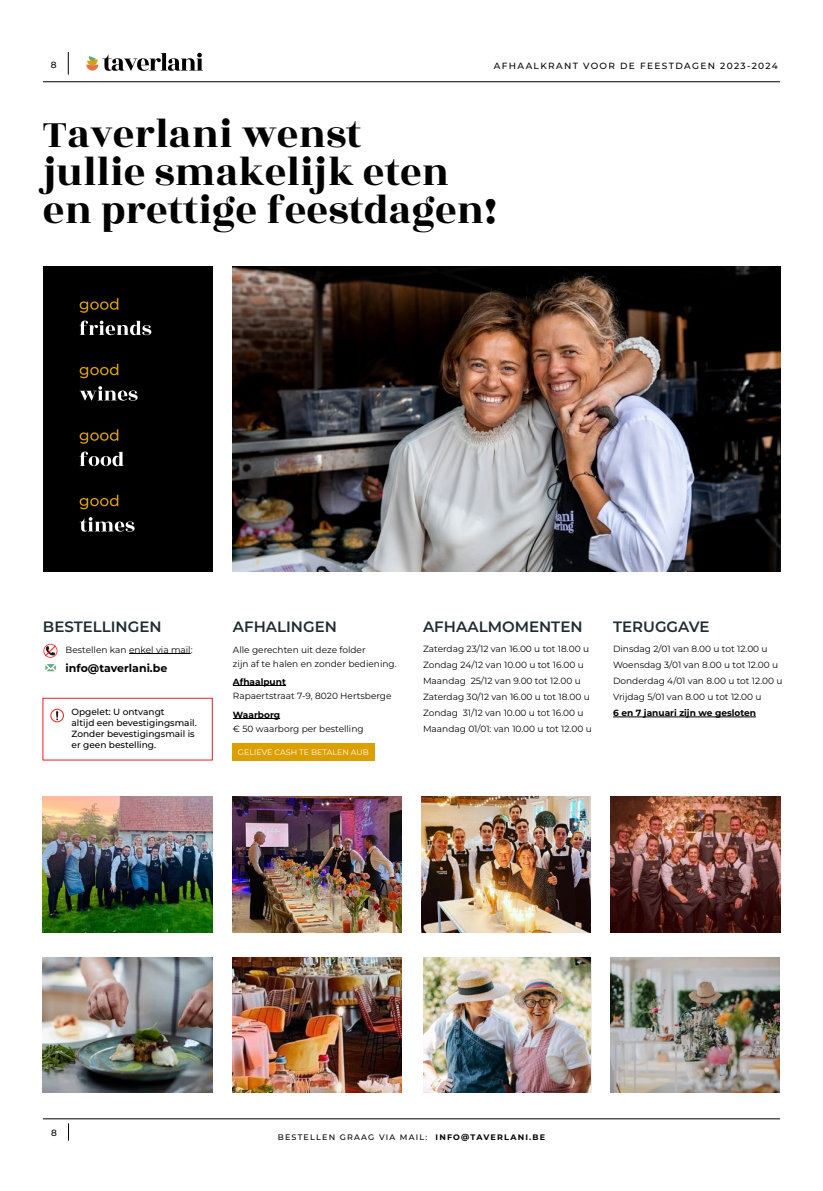
<style>
.page{position:relative;width:823px;height:1191px;background:#fff}
.page>*{position:absolute;margin:0;border:0;box-sizing:border-box;transform-origin:0 0}
.t1{font:42.3px/37.9px "Rozha One";color:#000}
.t2{font:600 15px "Montserrat";color:#1f2c31}
.t3{font:700 11px "Montserrat";color:#000}
.t4{font:9px/16.1px "Montserrat";color:#000}
.t5{font:500 9px/11px "Montserrat";color:#000}
.t6{font:700 9px "Montserrat";color:#000}
.t7{font:500 9px "Montserrat";letter-spacing:.15em;color:#000}
.t8{font:500 8px "Montserrat";letter-spacing:.15em;color:#000}
.t9{font:7.9px "Montserrat";color:#fff}
.s1{font-weight:700}
</style>
<div class="page">
<hr style="left:43px;top:1118px;width:736px;height:1px;background:#000">
<svg style="left:86px;top:53px;width:117px;height:18px"></svg>
<hr style="left:43px;top:82px;width:736px;height:1px;background:#000">
<svg style="left:68px;top:52px;width:1px;height:23px"></svg>
<div style="left:43px;top:266px;width:169px;height:305px;background:#000"></div>
<svg style="left:80px;top:517px;width:54px;height:14px"></svg>
<svg style="left:80px;top:495px;width:38px;height:14px"></svg>
<svg style="left:80px;top:451px;width:43px;height:15px"></svg>
<svg style="left:80px;top:429px;width:38px;height:15px"></svg>
<svg style="left:80px;top:386px;width:57px;height:15px"></svg>
<svg style="left:80px;top:364px;width:38px;height:14px"></svg>
<svg style="left:80px;top:320px;width:71px;height:15px"></svg>
<svg style="left:80px;top:298px;width:38px;height:15px"></svg>
<div style="left:232px;top:742px;width:142px;height:18px;background:#dc9f00"></div>
<img style="left:232px;top:266px;width:547px;height:305px">
<img style="left:43px;top:957px;width:169px;height:135px">
<img style="left:43px;top:797px;width:169px;height:135px">
<img style="left:233px;top:957px;width:168px;height:135px">
<img style="left:423px;top:957px;width:167px;height:135px">
<img style="left:610px;top:957px;width:168px;height:135px">
<img style="left:233px;top:797px;width:168px;height:135px">
<img style="left:421px;top:797px;width:169px;height:135px">
<img style="left:610px;top:797px;width:170px;height:135px">
<hr style="left:129px;top:653px;width:62px;height:1px;background:#000">
<hr style="left:233px;top:685px;width:53px;height:1px;background:#000">
<hr style="left:233px;top:718px;width:47px;height:1px;background:#000">
<hr style="left:612px;top:716px;width:143px;height:1px;background:#000">
<svg style="left:68px;top:1123px;width:1px;height:17px"></svg>
<div style="left:50px;top:709px;width:14px;height:13px;border:1px solid #ff1a1a;border-radius:50%"></div>
<svg style="left:56px;top:711px;width:2px;height:9px"></svg>
<svg style="left:43px;top:644px;width:14px;height:28px"></svg>
<div style="left:43px;top:698px;width:169px;height:62px;border:1px solid #ed1c24"></div>
<p class="t5" style="left:51px;top:59px;width:7px">8</p>
<p class="t7" style="left:493px;top:60px;width:285px">AFHAALKRANT VOOR DE FEESTDAGEN 2023-2024</p>
<h1 class="t1" style="left:43px;top:115px;width:456px">Taverlani wenst<br>jullie smakelijk eten en prettige feestdagen!</h1>
<h2 class="t2" style="left:43px;top:615px;width:120px">BESTELLINGEN</h2>
<p class="t4" style="left:66px;top:641px;width:128px">Bestellen kan enkel via mail:</p>
<p class="t3" style="left:66px;top:659px;width:103px">info@taverlani.be</p>
<p class="t5" style="left:71px;top:706px;width:127px">Opgelet: U ontvangt<br>altijd een bevestigingsmail.<br>Zonder bevestigingsmail is er geen bestelling.</p>
<h2 class="t2" style="left:233px;top:615px;width:105px">AFHALINGEN</h2>
<p class="t4" style="left:233px;top:642px;width:165px;line-height:14px">Alle gerechten uit deze folder<br>zijn af te halen en zonder bediening.</p>
<p class="t6" style="left:233px;top:675px;width:54px">Afhaalpunt</p>
<p class="t4" style="left:233px;top:687px;width:160px">Rapaertstraat 7-9, 8020 Hertsberge</p>
<p class="t6" style="left:233px;top:708px;width:49px">Waarborg</p>
<p class="t4" style="left:233px;top:720px;width:132px">€ 50 waarborg per bestelling</p>
<p class="t9" style="left:238px;top:747px;width:132px">GELIEVE CASH TE BETALEN AUB</p>
<h2 class="t2" style="left:423px;top:615px;width:161px">AFHAALMOMENTEN</h2>
<p class="t4" style="left:423px;top:640px;width:170px">Zaterdag 23/12 van 16.00 u tot 18.00 u Zondag 24/12 van 10.00 u tot 16.00 u Maandag 25/12 van 9.00 tot 12.00 u Zaterdag 30/12 van 16.00 u tot 18.00 u Zondag 31/12 van 10.00 u tot 16.00 u Maandag 01/01: van 10.00 u tot 12.00 u</p>
<h2 class="t2" style="left:612px;top:615px;width:98px">TERUGGAVE</h2>
<p class="t4" style="left:612px;top:640px;width:171px">Dinsdag 2/01 van 8.00 u tot 12.00 u Woensdag 3/01 van 8.00 u tot 12.00 u Donderdag 4/01 van 8.00 u tot 12.00 u Vrijdag 5/01 van 8.00 u tot 12.00 u</p>
<p class="t6" style="left:612px;top:706px;width:144px">6 en 7 januari zijn we gesloten</p>
<p class="t5" style="left:51px;top:1127px;width:7px">8</p>
<p class="t8" style="left:277px;top:1131px;width:269px">BESTELLEN GRAAG VIA MAIL: <span class="s1">INFO@TAVERLANI.BE</span></p>
</div>
